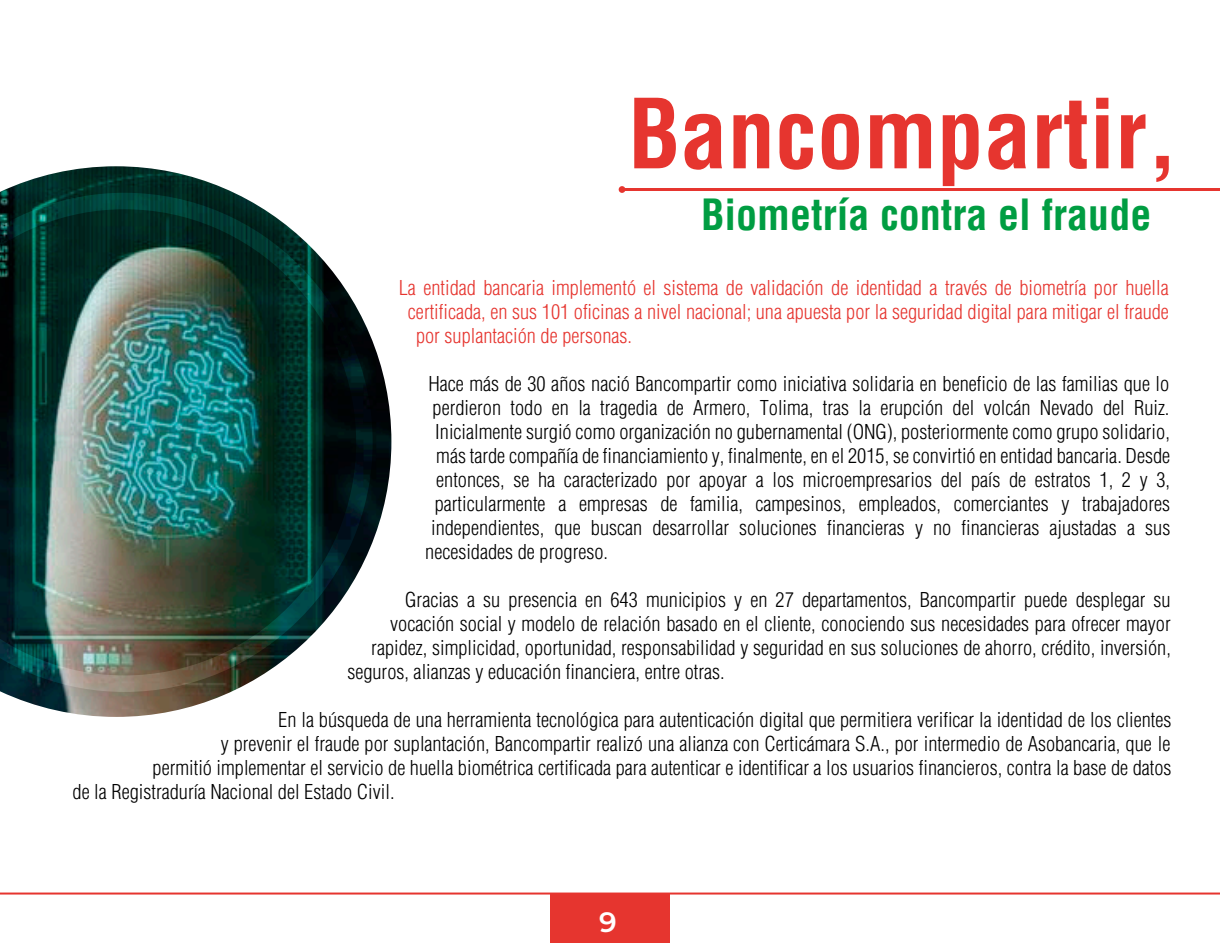
<style>
.page{position:relative;width:1220px;height:943px;background:#fff}
.page>*{position:absolute;margin:0;border:0;box-sizing:border-box;transform-origin:0 0}
.t1{font:700 condensed 94px "Helvetica LT Std";color:#e6352f}
.t2{font:700 condensed 42px "Helvetica LT Std";color:#009d42}
.t3{font:600 28px "Montserrat";color:#fff}
.t4{font:300 condensed 20px "Helvetica LT Std";color:#000101}
.t5{font:300 condensed 20px "Helvetica LT Std";color:#e6352f}
</style>
<div class="page">
<div style="left:550px;top:893px;width:120px;height:49px;background:#e6352f"></div>
<hr style="left:622px;top:188px;width:597px;height:2px;background:#e6352f">
<div style="left:618px;top:186px;width:7px;height:7px;background:#e6352f;border-radius:50%"></div>
<hr style="left:0;top:892px;width:1219px;height:2px;background:#e6352f">
<img style="left:0;top:166px;width:391px;height:550px">
<img style="left:0;top:193px;width:372px;height:499px">
<h1 class="t1" style="left:628px;top:75px;width:551px">Bancompartir,</h1>
<h2 class="t2" style="left:701px;top:188px;width:452px">Biometría contra el fraude</h2>
<p class="t5" style="left:399px;top:275px;width:771px">La entidad bancaria implementó el sistema de validación de identidad a través de biometría por huella</p>
<p class="t5" style="left:408px;top:299px;width:762px">certificada, en sus 101 oficinas a nivel nacional; una apuesta por la seguridad digital para mitigar el fraude</p>
<p class="t5" style="left:416px;top:323px;width:218px">por suplantación de personas.</p>
<p class="t4" style="left:428px;top:371px;width:742px">Hace más de 30 años nació Bancompartir como iniciativa solidaria en beneficio de las familias que lo</p>
<p class="t4" style="left:432px;top:395px;width:738px">perdieron todo en la tragedia de Armero, Tolima, tras la erupción del volcán Nevado del Ruiz.</p>
<p class="t4" style="left:435px;top:419px;width:736px">Inicialmente surgió como organización no gubernamental (ONG), posteriormente como grupo solidario,</p>
<p class="t4" style="left:436px;top:443px;width:735px">más tarde compañía de financiamiento y, finalmente, en el 2015, se convirtió en entidad bancaria. Desde</p>
<p class="t4" style="left:436px;top:467px;width:735px">entonces, se ha caracterizado por apoyar a los microempresarios del país de estratos 1, 2 y 3,</p>
<p class="t4" style="left:434px;top:491px;width:737px">particularmente a empresas de familia, campesinos, empleados, comerciantes y trabajadores</p>
<p class="t4" style="left:431px;top:515px;width:740px">independientes, que buscan desarrollar soluciones financieras y no financieras ajustadas a sus</p>
<p class="t4" style="left:425px;top:539px;width:184px">necesidades de progreso.</p>
<p class="t4" style="left:405px;top:587px;width:767px">Gracias a su presencia en 643 municipios y en 27 departamentos, Bancompartir puede desplegar su</p>
<p class="t4" style="left:390px;top:611px;width:782px">vocación social y modelo de relación basado en el cliente, conociendo sus necesidades para ofrecer mayor</p>
<p class="t4" style="left:371px;top:635px;width:801px">rapidez, simplicidad, oportunidad, responsabilidad y seguridad en sus soluciones de ahorro, crédito, inversión,</p>
<p class="t4" style="left:347px;top:659px;width:379px">seguros, alianzas y educación financiera, entre otras.</p>
<p class="t4" style="left:278px;top:707px;width:894px">En la búsqueda de una herramienta tecnológica para autenticación digital que permitiera verificar la identidad de los clientes</p>
<p class="t4" style="left:221px;top:731px;width:951px">y prevenir el fraude por suplantación, Bancompartir realizó una alianza con Certicámara S.A., por intermedio de Asobancaria, que le</p>
<p class="t4" style="left:153px;top:755px;width:1020px">permitió implementar el servicio de huella biométrica certificada para autenticar e identificar a los usuarios financieros, contra la base de datos</p>
<p class="t4" style="left:73px;top:779px;width:323px">de la Registraduría Nacional del Estado Civil.</p>
<h3 class="t3" style="left:599px;top:902px;width:19px">9</h3>
</div>
